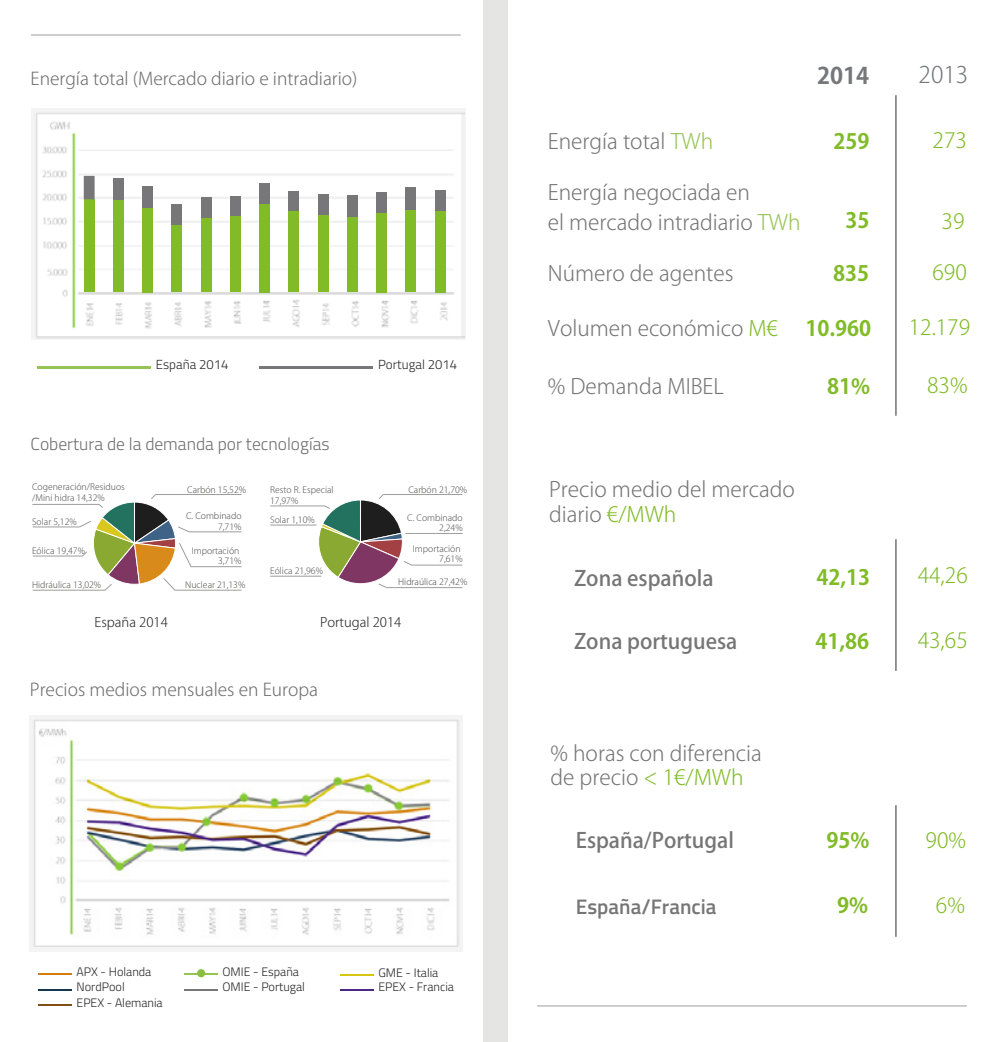
<style>
.page{position:relative;width:993px;height:1042px;background:#fff}
.page>*{position:absolute;margin:0;border:0;box-sizing:border-box;transform-origin:0 0}
.t1{font:700 22.75px "Koz Go Pr 6 N";color:#75777b}
.t2{font:300 22.75px "Koz Go Pr 6 N";color:#75777b}
.t3{font:300 21px/24.5px "Koz Go Pr 6 N";color:#777677}
.t4{font:500 21px "Koz Go Pr 6 N";color:#777677}
.t5{font:700 21px "Koz Go Pr 6 N";color:#81bb27}
.t6{font:300 21px "Koz Go Pr 6 N";color:#81bb27}
.t7{font:600 21px "Titillium Web";color:#777677}
.t8{font:300 17.5px "Koz Go Pr 6 N";color:#706f6f}
.t9{font:300 17.5px "Titillium Web";color:#706f6f}
.t10{font:300 13.12px "Titillium Web";color:#272728}
.t11{font:300 13.12px "Koz Go Pr 6 N";color:#272728}
.t12{font:300 12.25px "Titillium Web";color:#272728}
.t13{font:300 8.75px/10.5px "Koz Go Pr 6 N";color:#575756;text-align:right}
.s1{color:#95c353}
.s2{color:#81bb27}
</style>
<div class="page">
<img style="left:31px;top:108px;width:433px;height:231px">
<div style="left:483px;top:0;width:25px;height:1042px;background:#e5e5e4"></div>
<hr style="left:38px;top:366px;width:113px;height:3px;background:#96c454">
<hr style="left:260px;top:366px;width:113px;height:3px;background:#77777a">
<hr style="left:39px;top:973px;width:33px;height:1px;background:#d47c10">
<hr style="left:184px;top:973px;width:33px;height:1px;background:#96c454">
<hr style="left:39px;top:989px;width:33px;height:1px;background:#153756">
<hr style="left:184px;top:989px;width:33px;height:1px;background:#75777b">
<hr style="left:39px;top:1004px;width:33px;height:1px;background:#835013">
<hr style="left:340px;top:989px;width:33px;height:1px;background:#4a2984">
<hr style="left:340px;top:974px;width:33px;height:1px;background:#d6c514">
<hr style="left:155px;top:494px;width:86px;height:1px;background:#9d9d9c">
<hr style="left:189px;top:531px;width:52px;height:1px;background:#9d9d9c">
<hr style="left:383px;top:494px;width:79px;height:1px;background:#9d9d9c">
<hr style="left:414px;top:533px;width:48px;height:1px;background:#9d9d9c">
<hr style="left:411px;top:565px;width:51px;height:1px;background:#9d9d9c">
<hr style="left:386px;top:587px;width:76px;height:1px;background:#9d9d9c">
<hr style="left:191px;top:566px;width:50px;height:1px;background:#9d9d9c">
<hr style="left:175px;top:590px;width:66px;height:1px;background:#9d9d9c">
<hr style="left:33px;top:590px;width:72px;height:1px;background:#9d9d9c">
<hr style="left:33px;top:556px;width:50px;height:1px;background:#9d9d9c">
<hr style="left:33px;top:527px;width:47px;height:1px;background:#9d9d9c">
<hr style="left:270px;top:576px;width:51px;height:1px;background:#9d9d9c">
<hr style="left:270px;top:525px;width:34px;height:1px;background:#9d9d9c">
<hr style="left:270px;top:506px;width:55px;height:1px;background:#9d9d9c">
<hr style="left:32px;top:504px;width:67px;height:1px;background:#9d9d9c">
<hr style="left:894px;top:95px;width:2px;height:321px;background:#878787">
<hr style="left:894px;top:539px;width:2px;height:132px;background:#878787">
<hr style="left:894px;top:805px;width:2px;height:132px;background:#878787">
<svg style="left:304px;top:494px;width:110px;height:94px"></svg>
<div style="left:197px;top:969px;width:8px;height:8px;background:#8abe3f;border-radius:50%"></div>
<hr style="left:31px;top:34px;width:429px;height:2px;background:#c6c6c6">
<hr style="left:537px;top:1005px;width:429px;height:2px;background:#c6c6c6">
<div style="left:84px;top:199px;width:11px;height:93px;background:#81bb27"></div>
<div style="left:113px;top:200px;width:11px;height:92px;background:#81bb27"></div>
<div style="left:142px;top:208px;width:11px;height:84px;background:#81bb27"></div>
<div style="left:171px;top:224px;width:11px;height:68px;background:#81bb27"></div>
<div style="left:201px;top:218px;width:10px;height:74px;background:#81bb27"></div>
<div style="left:230px;top:216px;width:11px;height:76px;background:#81bb27"></div>
<div style="left:259px;top:204px;width:11px;height:88px;background:#81bb27"></div>
<div style="left:288px;top:211px;width:11px;height:81px;background:#81bb27"></div>
<div style="left:317px;top:214px;width:11px;height:78px;background:#81bb27"></div>
<div style="left:347px;top:216px;width:10px;height:76px;background:#81bb27"></div>
<div style="left:376px;top:213px;width:11px;height:79px;background:#81bb27"></div>
<div style="left:405px;top:209px;width:11px;height:83px;background:#81bb27"></div>
<div style="left:434px;top:211px;width:11px;height:81px;background:#81bb27"></div>
<svg style="left:84px;top:176px;width:11px;height:23px"></svg>
<div style="left:113px;top:178px;width:11px;height:22px;background:#77777a"></div>
<div style="left:142px;top:186px;width:11px;height:22px;background:#77777a"></div>
<div style="left:171px;top:204px;width:11px;height:20px;background:#77777a"></div>
<div style="left:201px;top:197px;width:10px;height:21px;background:#77777a"></div>
<div style="left:230px;top:196px;width:11px;height:20px;background:#77777a"></div>
<div style="left:259px;top:183px;width:11px;height:21px;background:#77777a"></div>
<div style="left:288px;top:191px;width:11px;height:20px;background:#77777a"></div>
<div style="left:317px;top:194px;width:11px;height:20px;background:#77777a"></div>
<div style="left:347px;top:195px;width:10px;height:21px;background:#77777a"></div>
<div style="left:376px;top:192px;width:11px;height:21px;background:#77777a"></div>
<div style="left:405px;top:187px;width:11px;height:22px;background:#77777a"></div>
<div style="left:434px;top:190px;width:11px;height:21px;background:#77777a"></div>
<svg style="left:79px;top:494px;width:112px;height:97px"></svg>
<img style="left:30px;top:716px;width:432px;height:235px">
<h3 class="t8" style="left:31px;top:68px;width:328px">Energía total (Mercado diario e intradiario)</h3>
<h3 class="t10" style="left:156px;top:355px;width:74px">España 2014</h3>
<h3 class="t10" style="left:378px;top:355px;width:81px">Portugal 2014</h3>
<h3 class="t9" style="left:31px;top:431px;width:300px">Cobertura de la demanda por tecnologías</h3>
<p class="t13" style="left:32px;top:482px;width:94px;text-align:left">Cogeneración/Residuos /Mini hidra 14,32%</p>
<p class="t13" style="left:408px;top:484px;width:60px">Carbón 21,70%</p>
<p class="t13" style="left:407px;top:512px;width:57px">C. Combinado<br>2,24%</p>
<p class="t13" style="left:412px;top:543px;width:51px">Importación<br>7,61%</p>
<p class="t13" style="left:398px;top:577px;width:71px">Hidraúlica 27,42%</p>
<p class="t13" style="left:187px;top:484px;width:60px">Carbón 15,52%</p>
<p class="t13" style="left:186px;top:511px;width:57px">C. Combinado<br>7,71%</p>
<p class="t13" style="left:192px;top:545px;width:51px">Importación<br>3,71%</p>
<p class="t13" style="left:270px;top:485px;width:65px;text-align:left">Resto R. Especial<br>17,97%</p>
<p class="t13" style="left:270px;top:515px;width:46px">Solar 1,10%</p>
<p class="t13" style="left:32px;top:516px;width:46px">Solar 5,12%</p>
<p class="t13" style="left:32px;top:546px;width:54px">Eólica 19,47%</p>
<p class="t13" style="left:270px;top:566px;width:54px">Eólica 21,96%</p>
<p class="t13" style="left:32px;top:580px;width:71px">Hidráulica 13,02%</p>
<p class="t13" style="left:185px;top:580px;width:62px">Nuclear 21,13%</p>
<h3 class="t11" style="left:94px;top:615px;width:75px">España 2014</h3>
<h3 class="t11" style="left:320px;top:615px;width:83px">Portugal 2014</h3>
<h3 class="t8" style="left:30px;top:679px;width:289px">Precios medios mensuales en Europa</h3>
<h3 class="t12" style="left:77px;top:962px;width:76px">APX - Holanda</h3>
<h3 class="t12" style="left:222px;top:962px;width:78px">OMIE - España</h3>
<h3 class="t12" style="left:77px;top:978px;width:50px">NordPool</h3>
<h3 class="t12" style="left:222px;top:978px;width:84px">OMIE - Portugal</h3>
<h3 class="t12" style="left:77px;top:993px;width:88px">EPEX - Alemania</h3>
<h3 class="t12" style="left:378px;top:963px;width:62px">GME - Italia</h3>
<h3 class="t12" style="left:378px;top:978px;width:77px">EPEX - Francia</h3>
<h1 class="t1" style="left:816px;top:62px;width:54px">2014</h1>
<h1 class="t2" style="left:918px;top:62px;width:51px">2013</h1>
<h2 class="t3" style="left:547px;top:130px;width:167px">Energía total <span class="s1">TWh</span></h2>
<h2 class="t5" style="left:833px;top:130px;width:38px">259</h2>
<h2 class="t6" style="left:932px;top:129px;width:36px">273</h2>
<h2 class="t3" style="left:547px;top:178px;width:254px;line-height:29.2px">Energía negociada en<br>el mercado intradiario <span class="s1">TWh</span></h2>
<h2 class="t5" style="left:845px;top:209px;width:26px">35</h2>
<h2 class="t6" style="left:941px;top:210px;width:24px">39</h2>
<h2 class="t3" style="left:547px;top:262px;width:187px">Número de agentes</h2>
<h2 class="t3" style="left:547px;top:317px;width:231px">Volumen económico <span class="s2">M€</span></h2>
<h2 class="t5" style="left:832px;top:262px;width:38px">835</h2>
<h2 class="t5" style="left:805px;top:316px;width:67px">10.960</h2>
<h2 class="t6" style="left:932px;top:261px;width:36px">690</h2>
<h2 class="t6" style="left:908px;top:316px;width:63px">12.179</h2>
<h2 class="t3" style="left:547px;top:374px;width:178px">% Demanda MIBEL</h2>
<h2 class="t5" style="left:826px;top:374px;width:44px">81%</h2>
<h2 class="t6" style="left:926px;top:373px;width:42px">83%</h2>
<h2 class="t3" style="left:549px;top:477px;width:247px">Precio medio del mercado diario <span class="s2">€/MWh</span></h2>
<h2 class="t4" style="left:574px;top:567px;width:141px">Zona española</h2>
<h2 class="t6" style="left:917px;top:564px;width:52px">44,26</h2>
<h2 class="t5" style="left:816px;top:565px;width:55px">42,13</h2>
<h2 class="t4" style="left:574px;top:629px;width:165px">Zona portuguesa</h2>
<h2 class="t3" style="left:550px;top:741px;width:213px">% horas con diferencia de precio <span class="s2">&lt; 1€/MWh</span></h2>
<h2 class="t5" style="left:815px;top:630px;width:55px">41,86</h2>
<h2 class="t6" style="left:917px;top:628px;width:52px">43,65</h2>
<h2 class="t4" style="left:575px;top:828px;width:159px">España/Portugal</h2>
<h2 class="t6" style="left:925px;top:828px;width:42px">90%</h2>
<h2 class="t5" style="left:826px;top:829px;width:44px">95%</h2>
<h2 class="t7" style="left:575px;top:890px;width:142px">España/Francia</h2>
<h2 class="t5" style="left:836px;top:893px;width:32px">9%</h2>
<h2 class="t6" style="left:935px;top:893px;width:30px">6%</h2>
</div>
